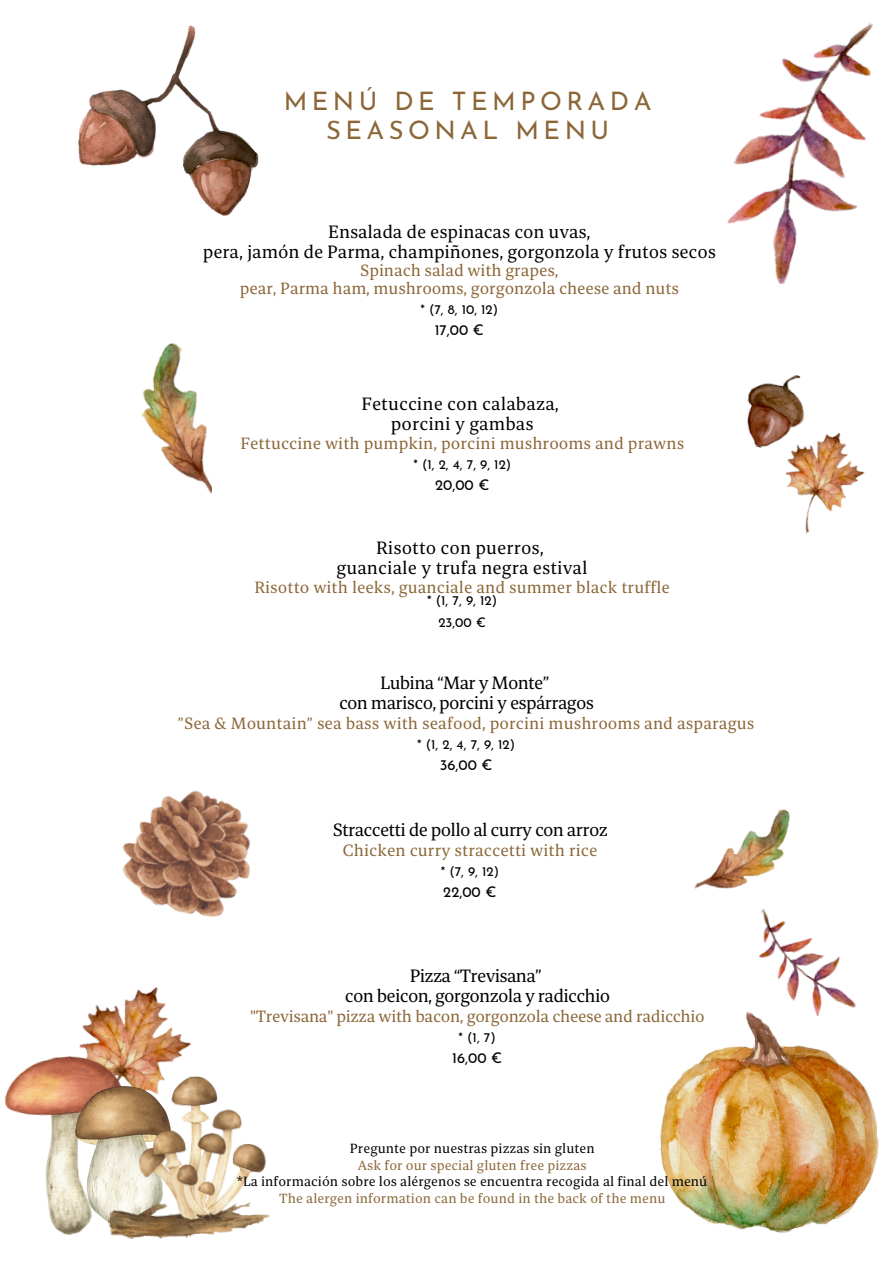
<style>
.page{position:relative;width:894px;height:1264px;background:#fff}
.page>*{position:absolute;margin:0;border:0;box-sizing:border-box;transform-origin:0 0}
.t1{font:25.5px/29.2px "Josefin Sans";letter-spacing:.175em;color:#8b6738;text-align:center}
.t2{font:17.7px/20px "Bespoke Serif";letter-spacing:-.01em;color:#000;text-align:center}
.t3{font:17.7px/20px "Bespoke Serif";letter-spacing:-.045em;color:#000;text-align:center}
.t4{font:16.2px/17.7px "Bespoke Serif";color:#8b6738;text-align:center}
.t5{font:16.2px "Bespoke Serif";letter-spacing:-.025em;color:#8b6738}
.t6{font:14.7px "Josefin Sans";color:#000}
.t7{font:13.35px/22.2px "Josefin Sans";color:#000;text-align:center}
.t8{font:13.2px "Bespoke Serif";color:#000}
.t9{font:13.2px "Bespoke Serif";color:#8b6738}
</style>
<div class="page">
<img style="left:659px;top:1012px;width:219px;height:220px">
<img style="left:747px;top:375px;width:58px;height:72px">
<img style="left:694px;top:809px;width:96px;height:80px">
<img style="left:750px;top:909px;width:114px;height:111px">
<img style="left:79px;top:25px;width:180px;height:190px">
<img style="left:79px;top:987px;width:113px;height:88px">
<img style="left:4px;top:1052px;width:130px;height:183px">
<img style="left:76px;top:1086px;width:30px;height:141px">
<img style="left:122px;top:790px;width:129px;height:127px">
<img style="left:106px;top:1075px;width:163px;height:164px">
<img style="left:727px;top:23px;width:146px;height:262px">
<img style="left:757px;top:417px;width:108px;height:117px">
<img style="left:142px;top:343px;width:70px;height:151px">
<h2 class="t1" style="left:283px;top:89px;width:369px">MENÚ DE TEMPORADA<br>SEASONAL MENU</h2>
<p class="t2" style="left:203px;top:221px;width:514px">Ensalada de espinacas con uvas,<br>pera, jamón de Parma, champiñones, gorgonzola y frutos secos</p>
<p class="t4" style="left:240px;top:261px;width:440px">Spinach salad with grapes,<br>pear, Parma ham, mushrooms, gorgonzola cheese and nuts</p>
<p class="t7" style="left:420px;top:299px;width:79px">* (7, 8, 10, 12)</p>
<p class="t6" style="left:434px;top:324px;width:51px">17,00 €</p>
<p class="t2" style="left:361px;top:394px;width:199px">Fetuccine con calabaza, porcini y gambas</p>
<p class="t4" style="left:240px;top:434px;width:445px">Fettuccine with pumpkin, porcini mushrooms and prawns</p>
<p class="t7" style="left:413px;top:454px;width:99px">* (1, 2, 4, 7, 9, 12)</p>
<p class="t6" style="left:435px;top:479px;width:56px">20,00 €</p>
<p class="t2" style="left:336px;top:537px;width:253px">Risotto con puerros, guanciale y trufa negra estival</p>
<p class="t4" style="left:254px;top:577px;width:417px">Risotto with leeks, guanciale and summer black truffle</p>
<p class="t7" style="left:427px;top:590px;width:71px">* (1, 7, 9, 12)<br>23,00 €</p>
<h2 class="t3" style="left:339px;top:672px;width:256px">Lubina “Mar y Monte”<br>con marisco, porcini y espárragos</h2>
<h2 class="t4" style="left:178px;top:714px;width:577px">”Sea &amp; Mountain” sea bass with seafood, porcini mushrooms and asparagus</h2>
<h2 class="t7" style="left:417px;top:734px;width:99px">* (1, 2, 4, 7, 9, 12)</h2>
<h2 class="t6" style="left:439px;top:759px;width:54px">36,00 €</h2>
<p class="t3" style="left:332px;top:819px;width:276px">Straccetti de pollo al curry con arroz</p>
<p class="t4" style="left:342px;top:841px;width:256px">Chicken curry straccetti with rice</p>
<p class="t7" style="left:440px;top:861px;width:60px">* (7, 9, 12)</p>
<p class="t6" style="left:443px;top:886px;width:55px">22,00 €</p>
<p class="t3" style="left:345px;top:965px;width:267px">Pizza “Trevisana”<br>con beicon, gorgonzola y radicchio</p>
<p class="t5" style="left:250px;top:1005px;width:456px">"Trevisana" pizza with bacon, gorgonzola cheese and radicchio</p>
<p class="t7" style="left:458px;top:1027px;width:39px">* (1, 7)</p>
<p class="t6" style="left:452px;top:1052px;width:52px">16,00 €</p>
<p class="t8" style="left:350px;top:1139px;width:246px">Pregunte por nuestras pizzas sin gluten</p>
<p class="t9" style="left:358px;top:1156px;width:230px">Ask for our special gluten free pizzas</p>
<p class="t8" style="left:237px;top:1172px;width:471px">*La información sobre los alérgenos se encuentra recogida al final del menú</p>
<p class="t9" style="left:279px;top:1189px;width:388px">The alergen information can be found in the back of the menu</p>
</div>
